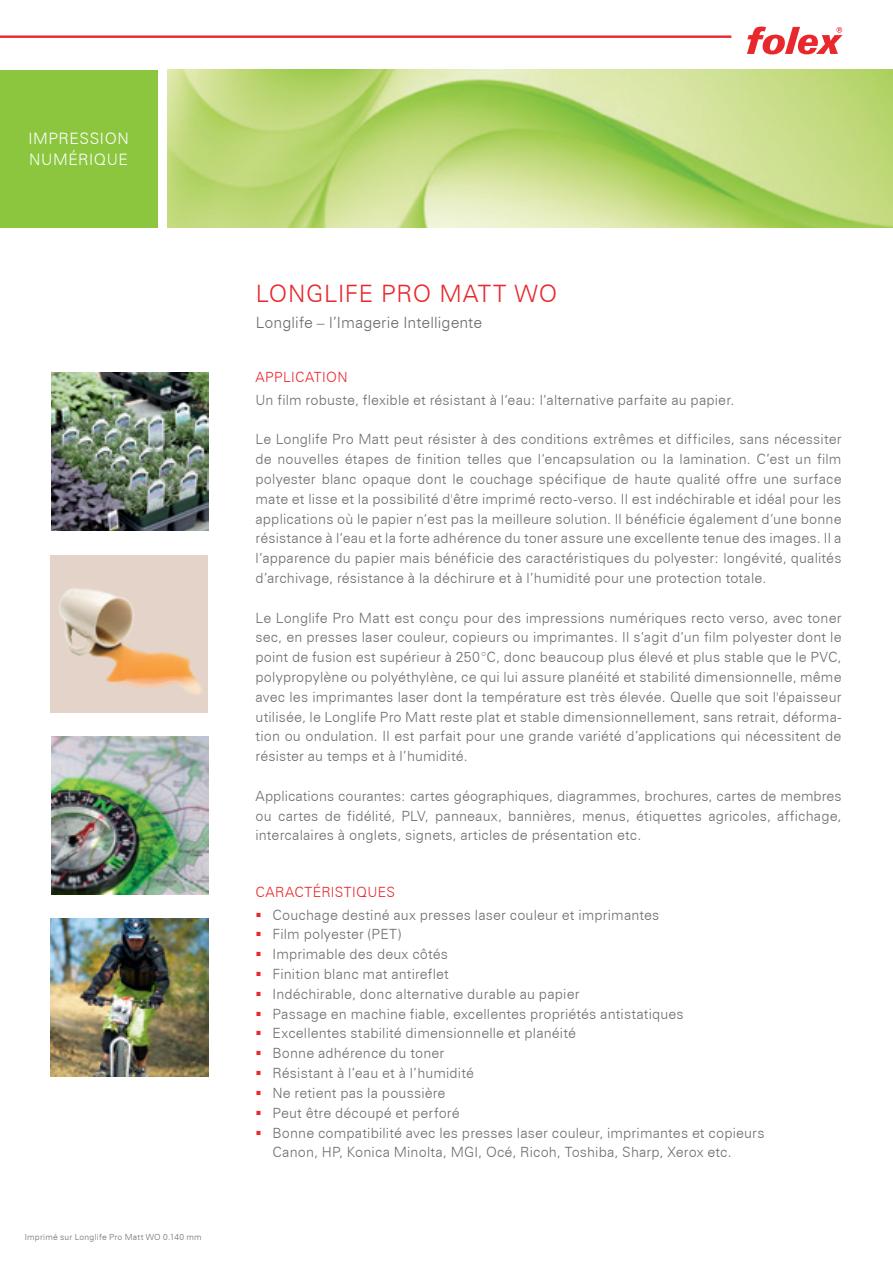
<style>
.page{position:relative;width:893px;height:1263px;background:#fff}
.page>*{position:absolute;margin:0;border:0;box-sizing:border-box;transform-origin:0 0}
.t1{font:300 24px "Zurich BT";letter-spacing:.025em;color:#e9282d}
.t2{font:300 15.75px/21.1px "Zurich BT";letter-spacing:.035em;color:#fff}
.t3{font:300 15.6px "Zurich BT";letter-spacing:.005em;color:#6c6d70}
.t4{font:300 14.1px/19.8px "Zurich BT";letter-spacing:.01em;color:#6c6d70;text-align:justify}
.t5{font:300 14.1px "Zurich BT";letter-spacing:.025em;color:#e9282d}
.t6{font:300 8.4px "Zurich BT";letter-spacing:.025em;color:#6c6d70}
</style>
<div class="page">
<div style="left:0;top:70px;width:157px;height:157px;background:#8bc63e"></div>
<hr style="left:0;top:35px;width:731px;height:3px;background:#e9282d">
<svg style="left:747px;top:27px;width:95px;height:27px"></svg>
<img style="left:51px;top:737px;width:157px;height:157px">
<img style="left:51px;top:373px;width:157px;height:157px">
<img style="left:51px;top:919px;width:157px;height:157px">
<div style="left:51px;top:555px;width:157px;height:157px;background:#e3d3c9"></div>
<img style="left:59px;top:588px;width:142px;height:106px">
<img style="left:167px;top:70px;width:726px;height:157px">
<p class="t2" style="left:28px;top:128px;width:102px">IMPRESSION<br>NUMÉRIQUE</p>
<p class="t6" style="left:25px;top:1232px;width:179px">Imprimé sur Longlife Pro Matt WO 0.140 mm</p>
<h1 class="t1" style="left:256px;top:279px;width:303px">LONGLIFE PRO MATT WO</h1>
<p class="t3" style="left:256px;top:313px;width:228px">Longlife – l’Imagerie Intelligente</p>
<p class="t5" style="left:255px;top:368px;width:94px">APPLICATION</p>
<p class="t4" style="left:255px;top:390px;width:480px">Un film robuste, flexible et résistant à l‘eau: l‘alternative parfaite au papier.</p>
<p class="t4" style="left:255px;top:429px;width:587px">Le Longlife Pro Matt peut résister à des conditions extrêmes et difficiles, sans nécessiter de nouvelles étapes de finition telles que l‘encapsulation ou la lamination. C’est un film polyester blanc opaque dont le couchage spécifique de haute qualité offre une surface mate et lisse et la possibilité d'être imprimé recto-verso. Il est indéchirable et idéal pour les applications où le papier n‘est pas la meilleure solution. Il bénéficie également d‘une bonne résistance à l‘eau et la forte adhérence du toner assure une excellente tenue des images. Il a l‘apparence du papier mais bénéficie des caractéristiques du polyester: longévité, qualités d’archivage, résistance à la déchirure et à l’humidité pour une protection totale.</p>
<p class="t4" style="left:255px;top:608px;width:587px">Le Longlife Pro Matt est conçu pour des impressions numériques recto verso, avec toner sec, en presses laser couleur, copieurs ou imprimantes. Il s‘agit d‘un film polyester dont le point de fusion est supérieur à 250°C, donc beaucoup plus élevé et plus stable que le PVC, polypropylène ou polyéthylène, ce qui lui assure planéité et stabilité dimensionnelle, même avec les imprimantes laser dont la température est très élevée. Quelle que soit l'épaisseur utilisée, le Longlife Pro Matt reste plat et stable dimensionnellement, sans retrait, déforma&shy;tion ou ondulation. Il est parfait pour une grande variété d’applications qui nécessitent de résister au temps et à l’humidité.</p>
<p class="t4" style="left:255px;top:786px;width:587px">Applications courantes: cartes géographiques, diagrammes, brochures, cartes de membres ou cartes de fidélité, PLV, panneaux, bannières, menus, étiquettes agricoles, affichage, intercalaires à onglets, signets, articles de présentation etc.</p>
<p class="t5" style="left:255px;top:883px;width:141px">CARACTÉRISTIQUES</p>
<p class="t4" style="left:272px;top:905px;width:493px;text-align:left">Couchage destiné aux presses laser couleur et imprimantes<br>Film polyester (PET)<br>Imprimable des deux côtés<br>Finition blanc mat antireflet<br>Indéchirable, donc alternative durable au papier<br>Passage en machine fiable, excellentes propriétés antistatiques<br>Excellentes stabilité dimensionnelle et planéité<br>Bonne adhérence du toner<br>Résistant à l’eau et à l’humidité<br>Ne retient pas la poussière<br>Peut être découpé et perforé<br>Bonne compatibilité avec les presses laser couleur, imprimantes et copieurs Canon, HP, Konica Minolta, MGI, Océ, Ricoh, Toshiba, Sharp, Xerox etc.</p>
</div>
